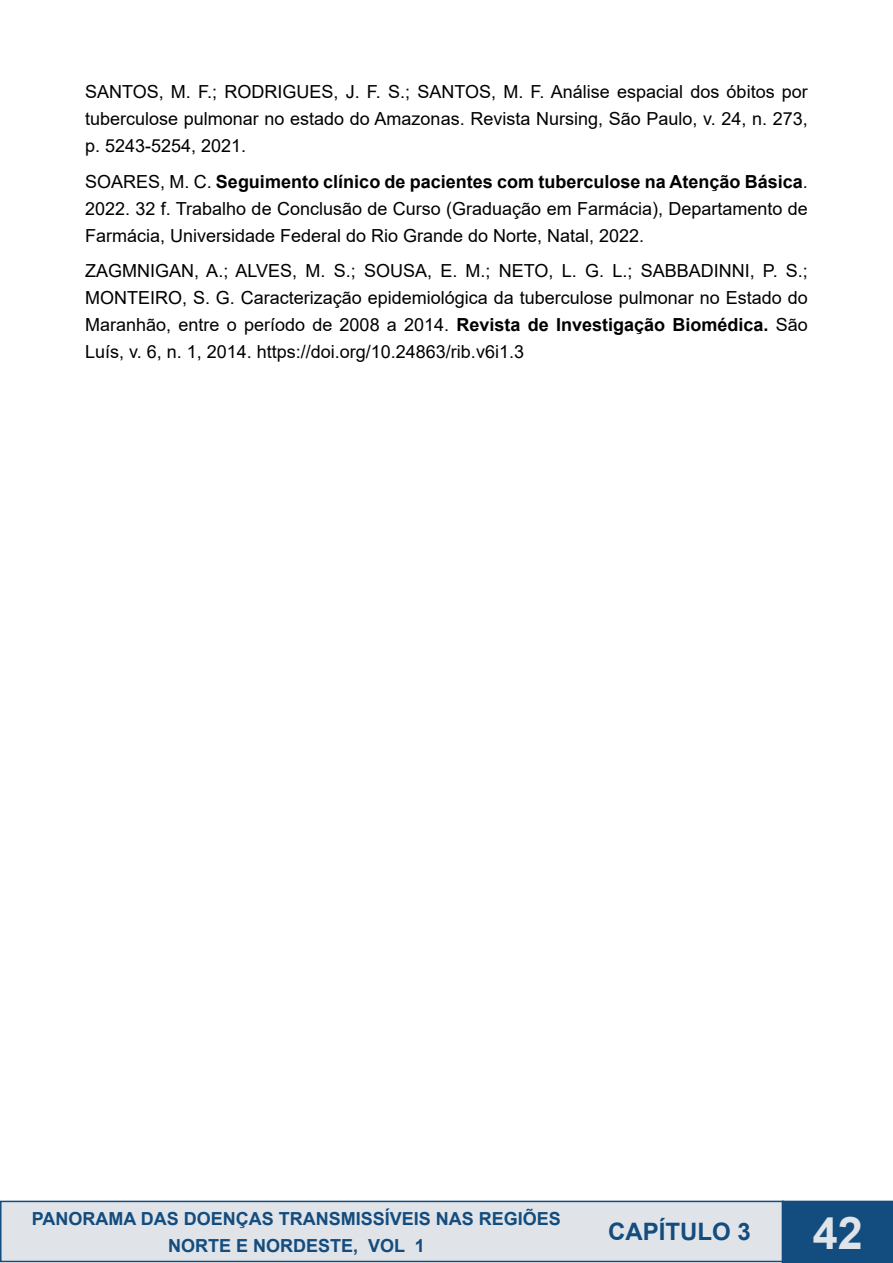
<style>
.page{position:relative;width:893px;height:1263px;background:#fff}
.page>*{position:absolute;margin:0;border:0;box-sizing:border-box;transform-origin:0 0}
.t1{font:700 45px "Arial";color:#e0e3e7}
.t2{font:700 24px "Arial";color:#134c7e}
.t3{font:18px/27px "Arial";color:#000;text-align:justify}
.t4{font:700 18px/27px "Arial";color:#134c7e;text-align:center}
.s1{font-weight:700}
</style>
<div class="page">
<div style="left:1px;top:1201px;width:782px;height:60px;background:#e0e3e7"></div>
<div style="left:0;top:1201px;width:784px;height:61px;border:2px solid #134c7e"></div>
<div style="left:782px;top:1201px;width:111px;height:62px;background:#134c7e"></div>
<p class="t3" style="left:85px;top:78px;width:724px">SANTOS, M. F.; RODRIGUES, J. F. S.; SANTOS, M. F. Análise espacial dos óbitos por tuberculose pulmonar no estado do Amazonas. Revista Nursing, São Paulo, v. 24, n. 273, p. 5243-5254, 2021.</p>
<p class="t3" style="left:85px;top:168px;width:724px">SOARES, M. C. <span class="s1">Seguimento clínico de pacientes com tuberculose na Atenção Básica</span>.<br>2022. 32 f. Trabalho de Conclusão de Curso (Graduação em Farmácia), Departamento de Farmácia, Universidade Federal do Rio Grande do Norte, Natal, 2022.</p>
<p class="t3" style="left:85px;top:257px;width:724px">ZAGMNIGAN, A.; ALVES, M. S.; SOUSA, E. M.; NETO, L. G. L.; SABBADINNI, P. S.; MONTEIRO, S. G. Caracterização epidemiológica da tuberculose pulmonar no Estado do Maranhão, entre o período de 2008 a 2014. <span class="s1">Revista de Investigação Biomédica.</span> São Luís, v. 6, n. 1, 2014. https://doi.org/10.24863/rib.v6i1.3</p>
<p class="t4" style="left:32px;top:1205px;width:531px">PANORAMA DAS DOENÇAS TRANSMISSÍVEIS NAS REGIÕES<br>NORTE E NORDESTE, VOL 1</p>
<h2 class="t2" style="left:608px;top:1215px;width:144px">CAPÍTULO 3</h2>
<h1 class="t1" style="left:813px;top:1201px;width:52px">42</h1>
</div>
